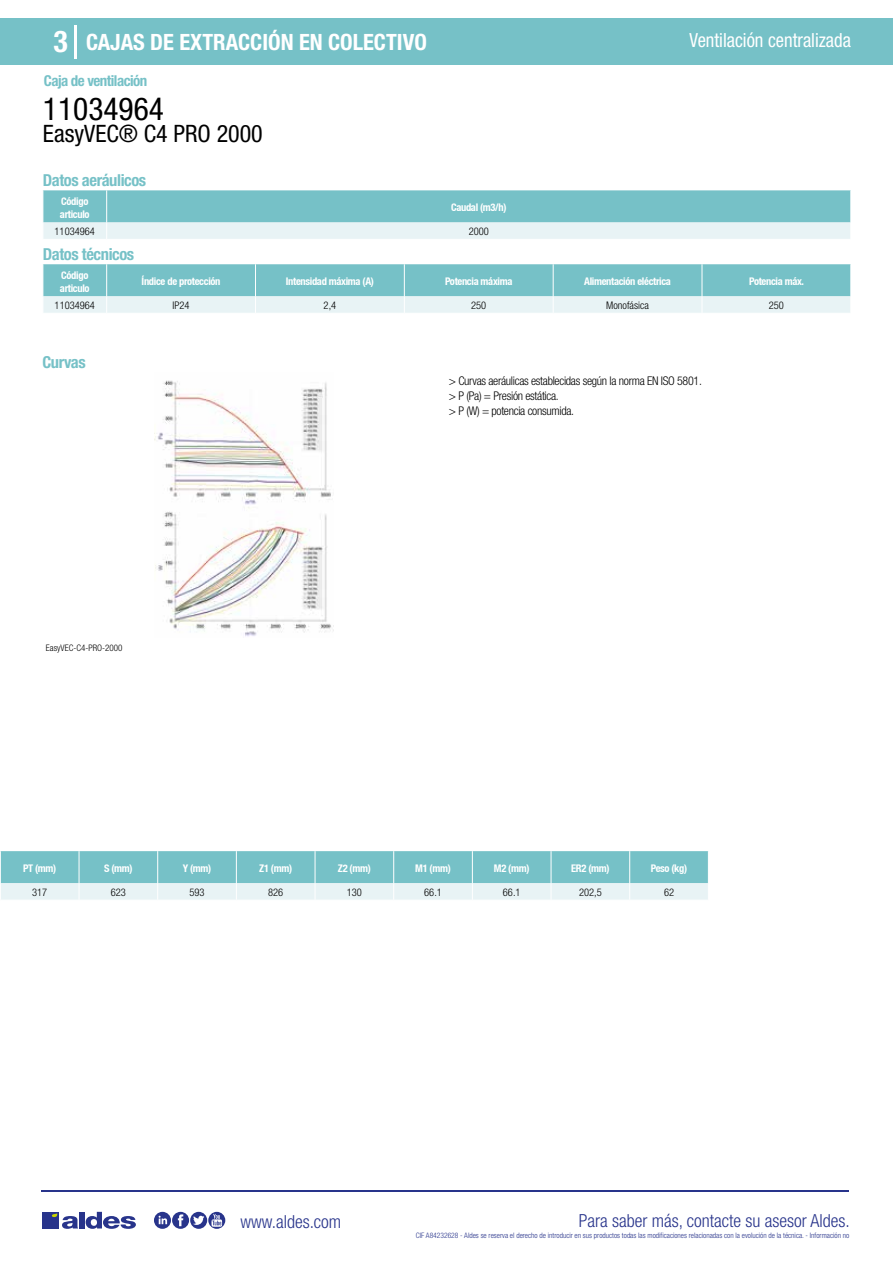
<style>
.page{position:relative;width:893px;height:1263px;background:#fff}
.page>*{position:absolute;margin:0;border:0;box-sizing:border-box;transform-origin:0 0}
.t1{font:condensed 31.5px "Helvetica Neue LT Std";color:#000}
.t2{font:700 condensed 30px "Helvetica Neue LT Std";color:#fff}
.t3{font:condensed 24px "Helvetica Neue LT Std";color:#000}
.t4{font:700 condensed 22.5px "Helvetica Neue LT Std";color:#fff}
.t5{font:condensed 19.5px "Helvetica Neue LT Std";color:#fff;scale:.95 1}
.t6{font:300 condensed 18px "Helvetica Neue";color:#28348b}
.t7{font:700 condensed 16.5px "Helvetica Neue LT Std";letter-spacing:-.025em;color:#76c1c7}
.t8{font:700 condensed 15px "Helvetica Neue LT Std";letter-spacing:-.035em;color:#76c1c7}
.t9{font:300 condensed 12px/15px "Helvetica Neue LT Std";letter-spacing:-.025em;color:#000}
.t10{font:700 condensed 10.5px/13.5px "Helvetica Neue";letter-spacing:-.03em;color:#fff}
.t11{font:300 condensed 10.5px "Helvetica Neue";color:#000}
.t12{font:300 condensed 9px "Helvetica Neue";color:#000}
.t13{font:300 condensed 7.5px "Helvetica Neue";color:#28348b}
</style>
<div class="page">
<div style="left:0;top:18px;width:893px;height:46px;background:#76c1c7"></div>
<hr style="left:74px;top:25px;width:2px;height:33px;background:#fff">
<hr style="left:41px;top:1190px;width:808px;height:1px;background:#28348b">
<svg style="left:154px;top:1212px;width:71px;height:17px"></svg>
<div style="left:42px;top:1212px;width:17px;height:16px;background:#28348b"></div>
<div style="left:79px;top:1212px;width:5px;height:16px;background:#28348b"></div>
<svg style="left:86px;top:1212px;width:50px;height:17px"></svg>
<svg style="left:52px;top:1213px;width:26px;height:16px"></svg>
<svg style="left:0;top:851px;width:709px;height:49px;background:#9fd3d7"></svg>
<svg style="left:43px;top:190px;width:808px;height:49px;background:#9ed2d7"></svg>
<svg style="left:43px;top:264px;width:808px;height:49px;background:#9ed2d7"></svg>
<img style="left:155px;top:380px;width:176px;height:257px">
<h2 class="t2" style="left:54px;top:24px;width:16px">3</h2>
<h3 class="t4" style="left:86px;top:28px;width:342px">CAJAS DE EXTRACCIÓN EN COLECTIVO</h3>
<h3 class="t5" style="left:689px;top:29px;width:172px">Ventilación centralizada</h3>
<h3 class="t8" style="left:44px;top:71px;width:105px">Caja de ventilación</h3>
<h1 class="t1" style="left:43px;top:91px;width:122px">11034964</h1>
<h3 class="t3" style="left:43px;top:120px;width:221px">EasyVEC® C4 PRO 2000</h3>
<h3 class="t7" style="left:43px;top:170px;width:105px">Datos aeráulicos</h3>
<p class="t10" style="left:60px;top:194px;width:31px">Código articulo</p>
<p class="t10" style="left:451px;top:201px;width:57px">Caudal (m3/h)</p>
<p class="t11" style="left:55px;top:225px;width:42px">11034964</p>
<p class="t11" style="left:469px;top:225px;width:22px">2000</p>
<h3 class="t7" style="left:43px;top:244px;width:93px">Datos técnicos</h3>
<p class="t10" style="left:60px;top:268px;width:31px">Código articulo</p>
<p class="t10" style="left:142px;top:275px;width:80px">Índice de protección</p>
<p class="t10" style="left:286px;top:275px;width:90px">Intensidad máxima (A)</p>
<p class="t10" style="left:445px;top:275px;width:69px">Potencia máxima</p>
<p class="t10" style="left:584px;top:275px;width:88px">Alimentación eléctrica</p>
<p class="t10" style="left:749px;top:275px;width:57px">Potencia máx.</p>
<p class="t11" style="left:55px;top:299px;width:42px">11034964</p>
<p class="t11" style="left:173px;top:299px;width:19px">IP24</p>
<p class="t11" style="left:324px;top:299px;width:14px">2,4</p>
<p class="t11" style="left:471px;top:299px;width:17px">250</p>
<p class="t11" style="left:606px;top:299px;width:44px">Monofásica</p>
<p class="t11" style="left:769px;top:299px;width:17px">250</p>
<h3 class="t7" style="left:43px;top:352px;width:45px">Curvas</h3>
<p class="t12" style="left:46px;top:643px;width:78px">EasyVEC-C4-PRO-2000</p>
<p class="t9" style="left:449px;top:373px;width:254px">&gt; Curvas aeráulicas establecidas según la norma EN ISO 5801. &gt; P (Pa) = Presión estática.<br>&gt; P (W) = potencia consumida.</p>
<p class="t10" style="left:23px;top:862px;width:35px">PT (mm)</p>
<p class="t10" style="left:104px;top:862px;width:30px">S (mm)</p>
<p class="t10" style="left:183px;top:862px;width:30px">Y (mm)</p>
<p class="t10" style="left:259px;top:862px;width:34px">Z1 (mm)</p>
<p class="t10" style="left:338px;top:862px;width:34px">Z2 (mm)</p>
<p class="t10" style="left:415px;top:862px;width:37px">M1 (mm)</p>
<p class="t10" style="left:494px;top:862px;width:37px">M2 (mm)</p>
<p class="t10" style="left:571px;top:862px;width:40px">ER2 (mm)</p>
<p class="t10" style="left:651px;top:862px;width:38px">Peso (kg)</p>
<p class="t11" style="left:32px;top:886px;width:17px">317</p>
<p class="t11" style="left:111px;top:886px;width:17px">623</p>
<p class="t11" style="left:189px;top:886px;width:17px">593</p>
<p class="t11" style="left:268px;top:886px;width:17px">826</p>
<p class="t11" style="left:347px;top:886px;width:17px">130</p>
<p class="t11" style="left:424px;top:886px;width:19px">66.1</p>
<p class="t11" style="left:503px;top:886px;width:19px">66.1</p>
<p class="t11" style="left:579px;top:886px;width:24px">202,5</p>
<p class="t11" style="left:664px;top:886px;width:12px">62</p>
<h3 class="t6" style="left:240px;top:1211px;width:102px">www.aldes.com</h3>
<h3 class="t6" style="left:579px;top:1211px;width:272px">Para saber más, contacte su asesor Aldes.</h3>
<p class="t13" style="left:416px;top:1230px;width:435px">CIF A84232628 - Aldes se reserva el derecho de introducir en sus productos todas las modificaciones relacionadas con la evolución de la técnica. - Información no</p>
</div>
